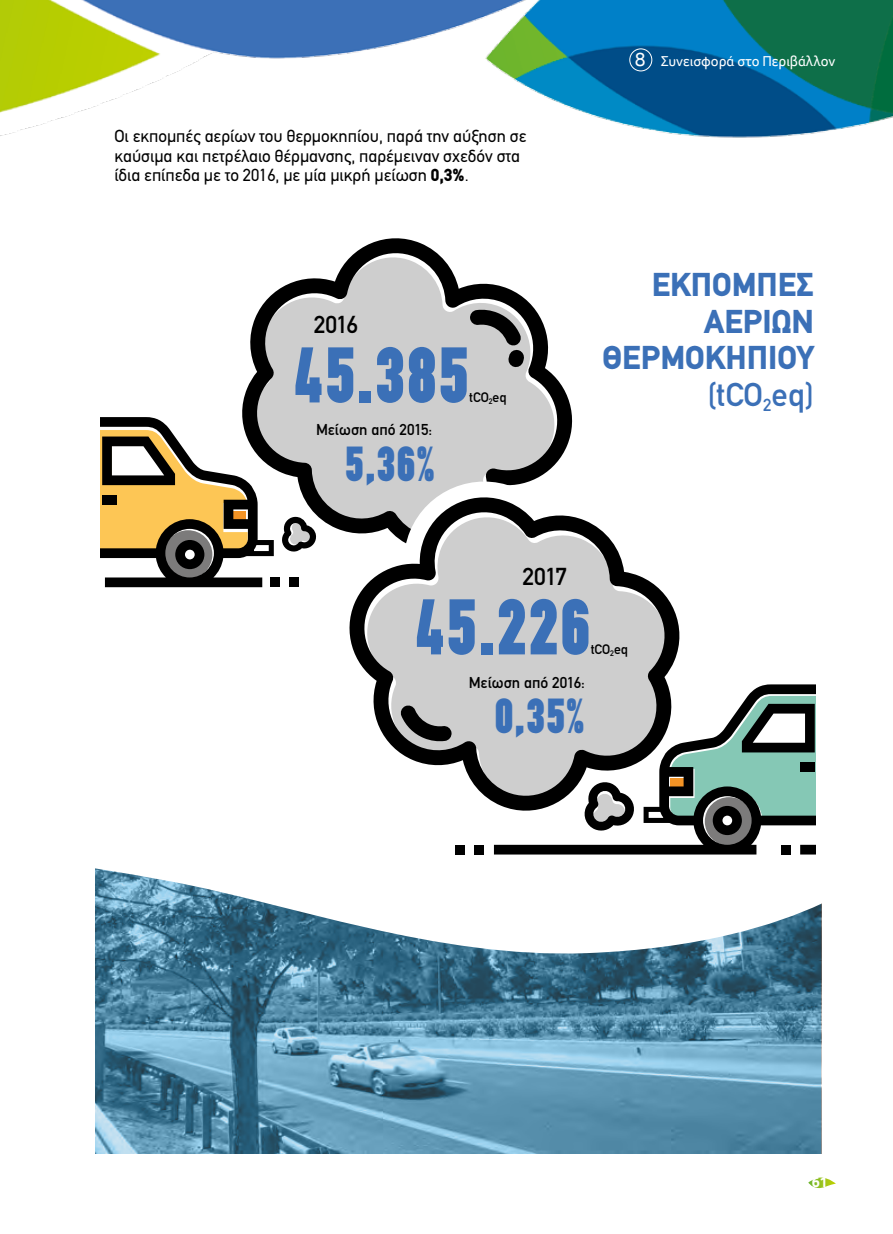
<style>
.page{position:relative;width:893px;height:1234px;background:#fff}
.page>*{position:absolute;margin:0;border:0;box-sizing:border-box;transform-origin:0 0}
.t1{font:900 condensed 77.25px "CF Din";letter-spacing:.05em;color:#3b70b7}
.t2{font:900 condensed 48.3px "CF Din";color:#3b70b7}
.t3{font:900 33.15px/36.9px "PF Din Text";color:#3b70b7;text-align:right}
.t4{font:500 33.15px "PF Din Text";color:#3b70b7}
.t5{font:500 24.6px "PF Din Text";letter-spacing:-.02em;color:#000}
.t6{font:17.55px/19.5px "PF Din Text";color:#000}
.t7{font:500 15.9px "PF Din Text";letter-spacing:.005em;color:#000}
.t8{font:700 15px "Foco";color:#fff}
.t9{font:14.7px "Foco";color:#fff}
.t10{font:500 13.95px "PF Din Text";color:#000}
.s1{font-weight:900}
.s2{font-size:19.8px}
</style>
<div class="page">
<svg style="left:808px;top:1177px;width:28px;height:11px"></svg>
<img style="left:0;top:0;width:893px;height:138px">
<img style="left:95px;top:958px;width:726px;height:194px">
<svg style="left:95px;top:854px;width:727px;height:104px"></svg>
<div style="left:629px;top:48px;width:23px;height:23px;border:1px solid #fff;border-radius:50%"></div>
<svg style="left:242px;top:238px;width:331px;height:274px;fill:#cecece"></svg>
<svg style="left:470px;top:309px;width:55px;height:59px;background:#898989"></svg>
<div style="left:289px;top:577px;width:10px;height:10px;background:#000"></div>
<div style="left:270px;top:577px;width:10px;height:10px;background:#000"></div>
<svg style="left:282px;top:516px;width:31px;height:36px"></svg>
<svg style="left:100px;top:417px;width:174px;height:170px"></svg>
<svg style="left:313px;top:447px;width:416px;height:413px"></svg>
<svg style="left:494px;top:684px;width:322px;height:170px"></svg>
<div style="left:781px;top:844px;width:9px;height:10px;background:#000"></div>
<div style="left:474px;top:844px;width:10px;height:10px;background:#000"></div>
<div style="left:455px;top:844px;width:10px;height:10px;background:#000"></div>
<svg style="left:343px;top:488px;width:345px;height:331px;fill:#cecece"></svg>
<svg style="left:582px;top:779px;width:54px;height:52px"></svg>
<svg style="left:400px;top:704px;width:52px;height:37px;background:#717171"></svg>
<svg style="left:644px;top:695px;width:172px;height:139px"></svg>
<div style="left:817px;top:615px;width:76px;height:271px;background:#fff"></div>
<p class="t6" style="left:114px;top:127px;width:414px">Οι εκπομπές αερίων του θερμοκηπίου, παρά την αύξηση σε καύσιμα και πετρέλαιο θέρμανσης, παρέμειναν σχεδόν στα ίδια επίπεδα με το 2016, με μία μικρή μείωση <span class="s1">0,3%</span>.</p>
<p class="t9" style="left:635px;top:51px;width:202px"><span class="s2">8</span> Συνεισφορά στο Περιβάλλον</p>
<h3 class="t3" style="left:603px;top:265px;width:213px">ΕΚΠΟΜΠΕΣ<br>ΑΕΡΙΩΝ<br>ΘΕΡΜΟΚΗΠΙΟΥ</h3>
<h3 class="t5" style="left:314px;top:310px;width:46px">2016</h3>
<h1 class="t1" style="left:295px;top:334px;width:174px">45.385</h1>
<p class="t10" style="left:469px;top:389px;width:39px">tCO<sub>2</sub>eq</p>
<h3 class="t4" style="left:707px;top:376px;width:108px">(tCO<sub>2</sub>eq)</h3>
<p class="t7" style="left:316px;top:420px;width:118px">Μείωση από 2015:</p>
<h2 class="t2" style="left:346px;top:438px;width:89px">5,36%</h2>
<h3 class="t5" style="left:523px;top:562px;width:46px">2017</h3>
<h1 class="t1" style="left:416px;top:585px;width:175px">45.226</h1>
<p class="t10" style="left:591px;top:641px;width:39px">tCO<sub>2</sub>eq</p>
<p class="t7" style="left:469px;top:673px;width:118px">Μείωση από 2016:</p>
<h2 class="t2" style="left:495px;top:689px;width:89px">0,35%</h2>
<p class="t8" style="left:812px;top:1171px;width:17px">61</p>
</div>
